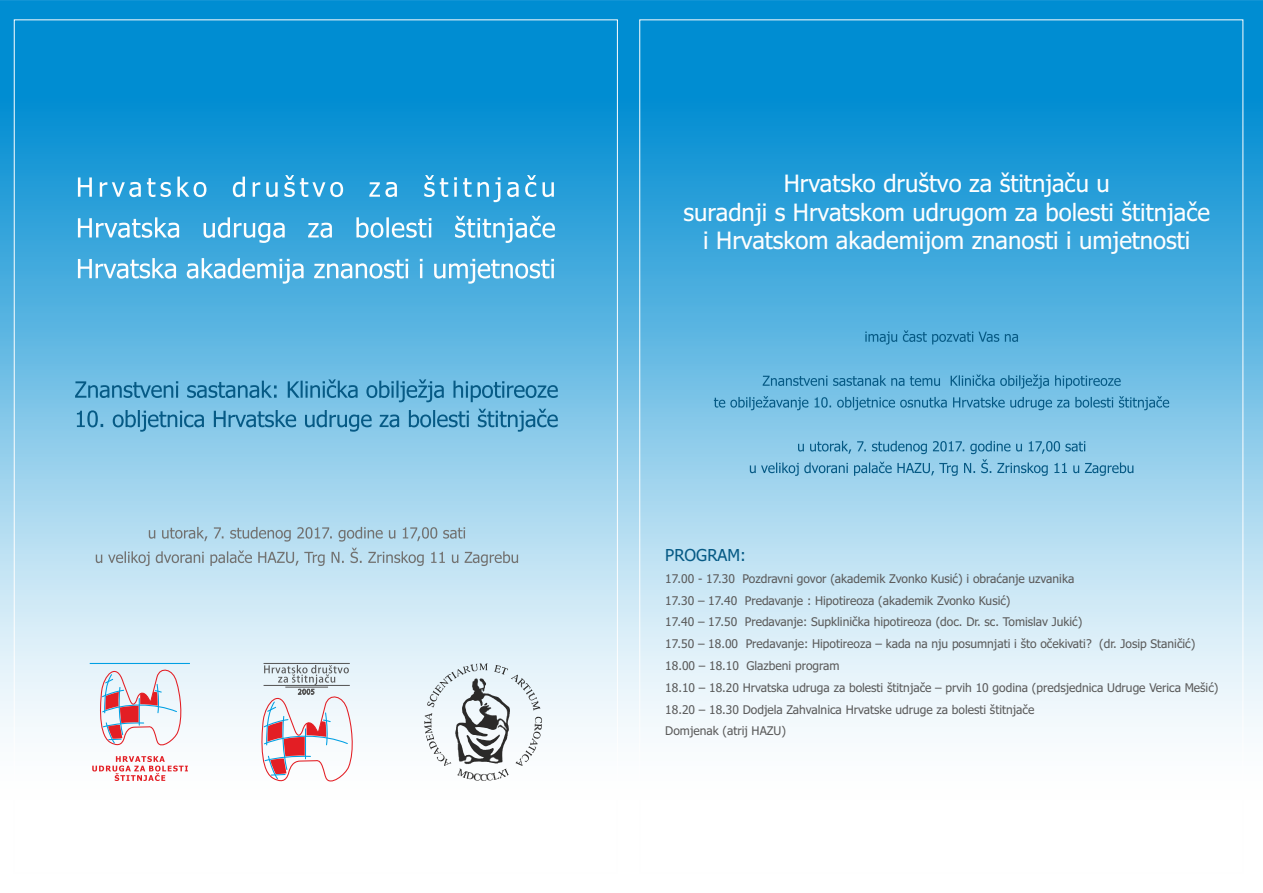
<style>
.page{position:relative;width:1263px;height:893px;background:#fff}
.page>*{position:absolute;margin:0;border:0;box-sizing:border-box;transform-origin:0 0}
.t1{font:23.85px/28.8px "Tahoma";color:#fefefe;text-align:center}
.t2{font:16.5px "Tahoma";color:#065a85}
.t3{font:12px/21.8px "Tahoma";color:#5b5b5b}
</style>
<div class="page">
<img style="left:0;top:0;width:1263px;height:732px">
<svg style="left:75px;top:379px;width:483px;height:53px;background:#66afd4"></svg>
<svg style="left:92px;top:661px;width:96px;height:120px"></svg>
<hr style="left:90px;top:663px;width:100px;height:1px;background:#00a0e3">
<hr style="left:264px;top:663px;width:86px;height:1px;background:#5b5b5b">
<svg style="left:257px;top:665px;width:99px;height:117px"></svg>
<svg style="left:424px;top:663px;width:118px;height:118px"></svg>
<svg style="left:78px;top:175px;width:477px;height:109px;background:#50b0df"></svg>
<svg style="left:96px;top:527px;width:422px;height:39px;background:#afcfdf"></svg>
<svg style="left:714px;top:330px;width:455px;height:146px;background:#73bbdf"></svg>
<h1 class="t1" style="left:684px;top:171px;width:528px">Hrvatsko društvo za štitnjaču u<br>suradnji s Hrvatskom udrugom za bolesti štitnjače i Hrvatskom akademijom znanosti i umjetnosti</h1>
<h2 class="t2" style="left:665px;top:548px;width:82px">PROGRAM:</h2>
<p class="t3" style="left:665px;top:569px;width:555px">17.00 - 17.30 Pozdravni govor (akademik Zvonko Kusić) i obraćanje uzvanika<br>17.30 – 17.40 Predavanje : Hipotireoza (akademik Zvonko Kusić)<br>17.40 – 17.50 Predavanje: Supklinička hipotireoza (doc. Dr. sc. Tomislav Jukić)<br>17.50 – 18.00 Predavanje: Hipotireoza – kada na nju posumnjati i što očekivati? (dr. Josip Staničić)<br>18.00 – 18.10 Glazbeni program<br>18.10 – 18.20 Hrvatska udruga za bolesti štitnjače – prvih 10 godina (predsjednica Udruge Verica Mešić)<br>18.20 – 18.30 Dodjela Zahvalnica Hrvatske udruge za bolesti štitnjače<br>Domjenak (atrij HAZU)</p>
</div>
